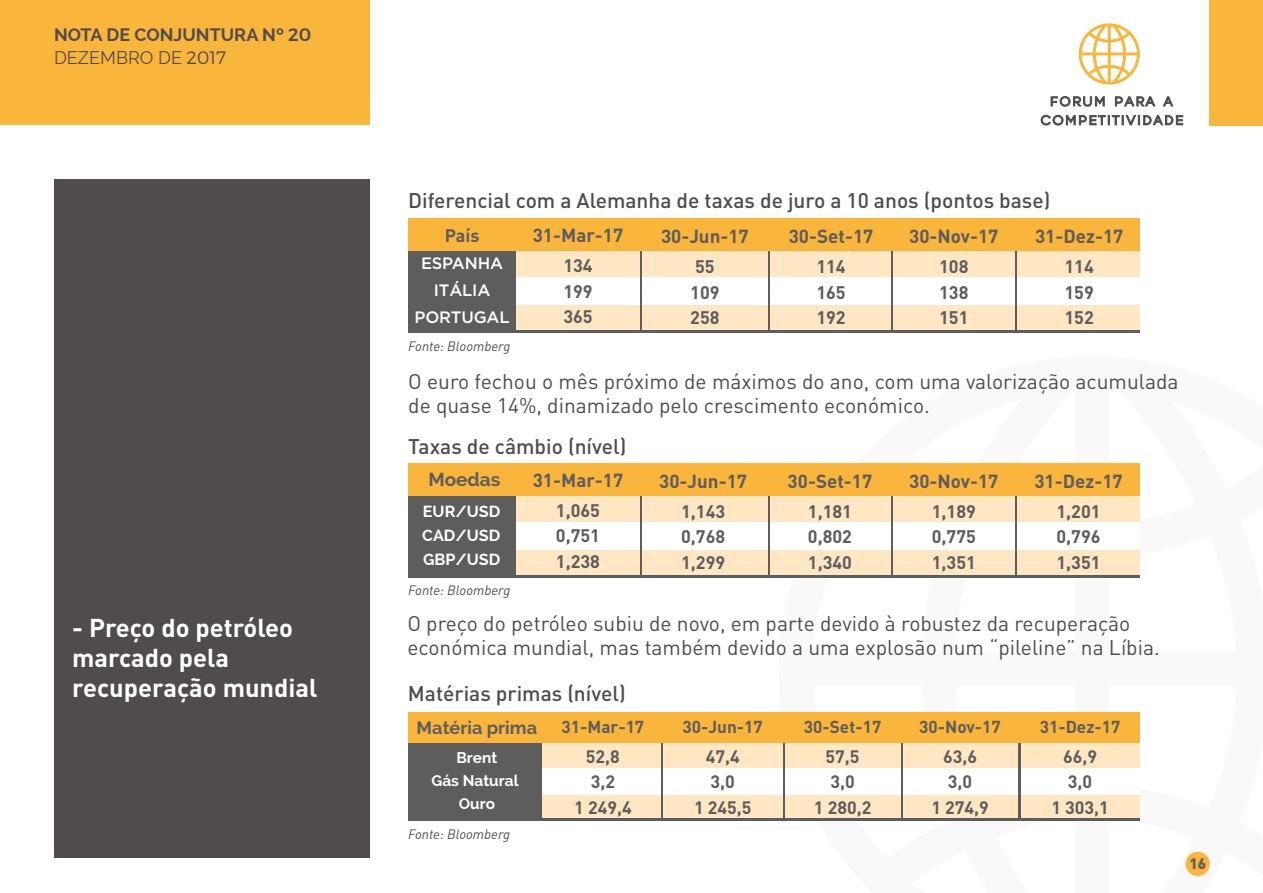
<style>
.page{position:relative;width:1263px;height:893px;background:#fff}
.page>*{position:absolute;margin:0;border:0;box-sizing:border-box;transform-origin:0 0}
.t1{font:700 25.5px/30px "DIN Pro";color:#fff}
.t2{font:21px/24px "DIN Pro";color:#504c4e}
.t3{font:500 21px "DIN Pro";color:#504c4e}
.t4{font:700 18.9px "Raleway";color:#5e5d5d}
.t5{font:700 18.75px "DIN Pro";color:#5e5d5d}
.t6{font:700 18.15px "Raleway";color:#5e5d5d}
.t7{font:700 18px/25.5px "DIN Pro";color:#5e5d5d;text-align:justify}
.t8{font:700 18px/23.4px "Raleway";color:#504c4e}
.t9{font:700 17.85px/25.5px "DIN Pro";color:#5e5d5d;text-align:center}
.t10{font:700 17.1px "DIN Pro";color:#5e5d5d}
.t11{font:500 16.5px/27px "Gotham";letter-spacing:-.01em;color:#fff;text-align:center}
.t12{font:700 16.05px/23.9px "Raleway";color:#fff;text-align:justify}
.t13{font:700 15.45px/23px "Raleway";color:#fff;text-align:center}
.t14{font:900 15px "DIN Pro";color:#5e5d5d}
.t15{font:italic 13.5px "DIN";color:#504c4e}
.s1{font-family:"Montserrat";font-weight:500}
.s2{font-weight:400}
.s3{font-family:"Montserrat";font-weight:300}
</style>
<div class="page">
<div style="left:54px;top:179px;width:316px;height:678px;background:#504c4e"></div>
<div style="left:0;top:0;width:370px;height:125px;background:#fab63c"></div>
<div style="left:1210px;top:0;width:53px;height:125px;background:#fab63c"></div>
<svg style="left:1079px;top:23px;width:61px;height:62px"></svg>
<svg style="left:1050px;top:96px;width:55px;height:11px"></svg>
<svg style="left:1115px;top:96px;width:41px;height:11px"></svg>
<svg style="left:1162px;top:96px;width:12px;height:11px"></svg>
<svg style="left:1040px;top:114px;width:143px;height:12px"></svg>
<div style="left:1185px;top:852px;width:25px;height:24px;background:#fab63c;border-radius:50%"></div>
<div style="left:516px;top:251px;width:624px;height:80px;background:#ffe7c3"></div>
<div style="left:516px;top:278px;width:624px;height:27px;background:#fff"></div>
<hr style="left:641px;top:251px;width:1px;height:81px;background:#5e5d5d">
<hr style="left:768px;top:251px;width:1px;height:81px;background:#5e5d5d">
<hr style="left:1015px;top:251px;width:1px;height:81px;background:#5e5d5d">
<hr style="left:891px;top:251px;width:2px;height:82px;background:#5e5d5d">
<hr style="left:408px;top:330px;width:732px;height:3px;background:#5e5d5d">
<div style="left:408px;top:218px;width:108px;height:113px;background:#5e5d5d"></div>
<div style="left:408px;top:218px;width:732px;height:33px;background:#fab63c"></div>
<div style="left:516px;top:496px;width:624px;height:80px;background:#ffe7c3"></div>
<div style="left:516px;top:523px;width:624px;height:27px;background:#fff"></div>
<hr style="left:641px;top:496px;width:1px;height:81px;background:#5e5d5d">
<hr style="left:768px;top:496px;width:1px;height:81px;background:#5e5d5d">
<hr style="left:1015px;top:496px;width:1px;height:81px;background:#5e5d5d">
<hr style="left:891px;top:496px;width:2px;height:82px;background:#5e5d5d">
<hr style="left:408px;top:575px;width:732px;height:3px;background:#5e5d5d">
<div style="left:408px;top:463px;width:108px;height:113px;background:#5e5d5d"></div>
<div style="left:408px;top:463px;width:732px;height:33px;background:#fab63c"></div>
<div style="left:542px;top:743px;width:597px;height:77px;background:#ffe7c3"></div>
<hr style="left:408px;top:818px;width:731px;height:3px;background:#5e5d5d">
<div style="left:542px;top:768px;width:597px;height:27px;background:#fff"></div>
<hr style="left:661px;top:742px;width:1px;height:77px;background:#5e5d5d">
<hr style="left:783px;top:742px;width:1px;height:77px;background:#5e5d5d">
<hr style="left:901px;top:742px;width:2px;height:77px;background:#5e5d5d">
<hr style="left:1019px;top:742px;width:2px;height:77px;background:#5e5d5d">
<hr style="left:1018px;top:742px;width:1px;height:79px;background:#5e5d5d">
<div style="left:408px;top:712px;width:134px;height:108px;background:#5e5d5d"></div>
<div style="left:408px;top:712px;width:731px;height:31px;background:#fab63c"></div>
<p class="t8" style="left:54px;top:23px;width:259px">NOTA DE CONJUNTURA Nº <span class="s1">20<br></span><span class="s2">DEZEMBRO DE</span> <span class="s3">2017</span></p>
<p class="t1" style="left:72px;top:611px;width:247px">- Preço do petróleo marcado pela recuperação mundial</p>
<p class="t3" style="left:408px;top:186px;width:644px">Diferencial com a Alemanha de taxas de juro a 10 anos (pontos base)</p>
<p class="t5" style="left:533px;top:223px;width:92px">31-Mar-17</p>
<p class="t7" style="left:563px;top:252px;width:31px">134<br>199<br>365</p>
<p class="t7" style="left:445px;top:222px;width:36px">País</p>
<p class="t11" style="left:414px;top:249px;width:97px">ESPANHA<br>ITÁLIA<br>PORTUGAL</p>
<p class="t5" style="left:661px;top:224px;width:89px">30-Jun-17</p>
<p class="t7" style="left:690px;top:253px;width:31px;text-align:left">55<br>109<br>258</p>
<p class="t5" style="left:789px;top:224px;width:86px">30-Set-17</p>
<p class="t7" style="left:816px;top:253px;width:31px">114<br>165<br>192</p>
<p class="t5" style="left:909px;top:224px;width:91px">30-Nov-17</p>
<p class="t7" style="left:939px;top:253px;width:31px">108<br>138<br>151</p>
<p class="t5" style="left:1035px;top:224px;width:90px">31-Dez-17</p>
<p class="t7" style="left:1064px;top:253px;width:31px">114<br>159<br>152</p>
<p class="t15" style="left:408px;top:337px;width:104px">Fonte: Bloomberg</p>
<p class="t2" style="left:408px;top:369px;width:772px">O euro fechou o mês próximo de máximos do ano, com uma valorização acumulada de quase 14%, dinamizado pelo crescimento económico.</p>
<p class="t3" style="left:408px;top:432px;width:220px">Taxas de câmbio (nível)</p>
<p class="t4" style="left:428px;top:469px;width:73px">Moedas</p>
<p class="t12" style="left:422px;top:499px;width:79px">EUR/USD CAD/USD GBP/USD</p>
<p class="t15" style="left:408px;top:581px;width:104px">Fonte: Bloomberg</p>
<p class="t5" style="left:533px;top:467px;width:92px">31-Mar-17</p>
<p class="t7" style="left:556px;top:497px;width:46px">1,065<br>0,751<br>1,238</p>
<p class="t5" style="left:659px;top:468px;width:89px">30-Jun-17</p>
<p class="t7" style="left:681px;top:498px;width:46px">1,143<br>0,768<br>1,299</p>
<p class="t5" style="left:788px;top:468px;width:86px">30-Set-17</p>
<p class="t7" style="left:808px;top:498px;width:46px">1,181<br>0,802<br>1,340</p>
<p class="t5" style="left:909px;top:468px;width:91px">30-Nov-17</p>
<p class="t7" style="left:932px;top:498px;width:46px">1,189<br>0,775<br>1,351</p>
<p class="t5" style="left:1034px;top:468px;width:90px">31-Dez-17</p>
<p class="t7" style="left:1056px;top:498px;width:46px">1,201<br>0,796<br>1,351</p>
<p class="t2" style="left:407px;top:611px;width:754px">O preço do petróleo subiu de novo, em parte devido à robustez da recuperação económica mundial, mas também devido a uma explosão num “pileline” na Líbia.</p>
<p class="t3" style="left:408px;top:679px;width:219px">Matérias primas (nível)</p>
<p class="t6" style="left:417px;top:717px;width:122px">Matéria prima</p>
<p class="t13" style="left:431px;top:746px;width:89px">Brent<br>Gás Natural<br>Ouro</p>
<p class="t10" style="left:562px;top:715px;width:84px">31-Mar-17</p>
<p class="t9" style="left:574px;top:743px;width:59px">52,8<br>3,2<br>1 249,4</p>
<p class="t15" style="left:408px;top:826px;width:104px">Fonte: Bloomberg</p>
<p class="t10" style="left:683px;top:715px;width:82px">30-Jun-17</p>
<p class="t9" style="left:694px;top:743px;width:59px">47,4<br>3,0<br>1 245,5</p>
<p class="t10" style="left:804px;top:715px;width:79px">30-Set-17</p>
<p class="t9" style="left:814px;top:743px;width:59px">57,5<br>3,0<br>1 280,2</p>
<p class="t10" style="left:919px;top:715px;width:83px">30-Nov-17</p>
<p class="t9" style="left:931px;top:743px;width:59px">63,6<br>3,0<br>1 274,9</p>
<p class="t10" style="left:1040px;top:715px;width:82px">31-Dez-17</p>
<p class="t9" style="left:1051px;top:743px;width:59px">66,9<br>3,0<br>1 303,1</p>
<p class="t14" style="left:1189px;top:853px;width:18px">16</p>
</div>
